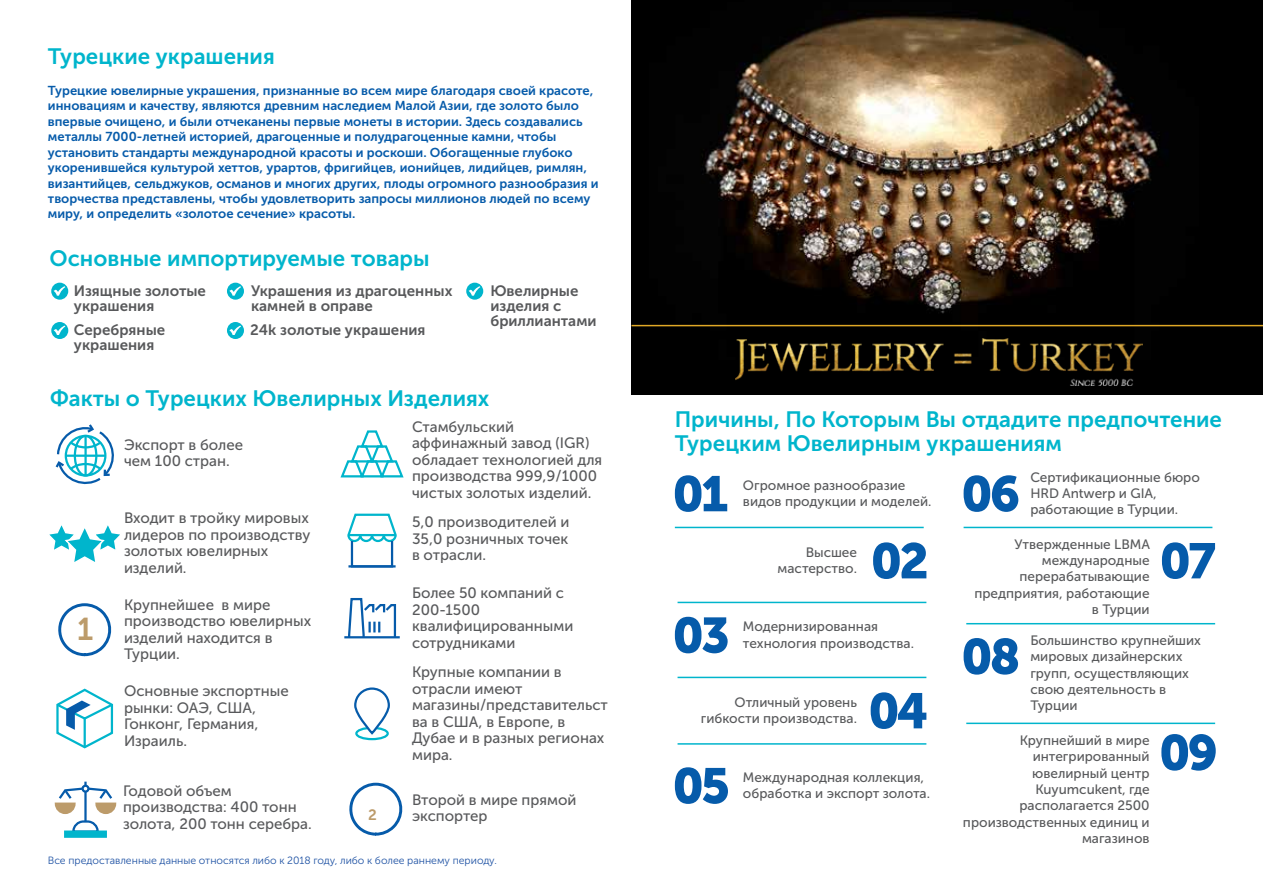
<style>
.page{position:relative;width:1263px;height:893px;background:#fff}
.page>*{position:absolute;margin:0;border:0;box-sizing:border-box;transform-origin:0 0}
.t1{font:31.5px "Museo Sans Cyrl 700";color:#bc9b6a}
.t2{font:22.2px/24.8px "Museo Sans Cyrl 700";color:#00b5cc}
.t3{font:15px/16.5px "Museo Sans Cyrl 500";color:#58595b}
.t4{font:15px/15px "Museo Sans Cyrl 700";color:#58595b}
.t5{font:15px "Museo Sans Cyrl 700";color:#bc9b6a}
.t6{font:13.5px/16.2px "Museo Sans Cyrl 500";color:#58595b}
.t7{font:12.9px/15.5px "Museo Sans Cyrl 700";color:#065baa}
.t8{font:10.5px "Museo Sans Cyrl 300";color:#1d51a3}
</style>
<div class="page">
<svg style="left:55px;top:424px;width:59px;height:61px"></svg>
<svg style="left:49px;top:525px;width:71px;height:37px"></svg>
<svg style="left:54px;top:782px;width:63px;height:48px"></svg>
<svg style="left:64px;top:830px;width:43px;height:8px"></svg>
<hr style="left:344px;top:636px;width:56px;height:2px;background:#065baa">
<svg style="left:347px;top:598px;width:50px;height:41px"></svg>
<svg style="left:58px;top:603px;width:54px;height:54px"></svg>
<svg style="left:349px;top:782px;width:54px;height:54px"></svg>
<div style="left:355px;top:727px;width:34px;height:13px;border:2px solid #00b5cc;border-radius:50%"></div>
<svg style="left:355px;top:689px;width:34px;height:44px"></svg>
<div style="left:354px;top:687px;width:36px;height:47px;border:2px solid #065baa;border-radius:17px"></div>
<svg style="left:340px;top:430px;width:64px;height:48px"></svg>
<svg style="left:347px;top:513px;width:50px;height:30px"></svg>
<hr style="left:348px;top:534px;width:48px;height:2px;background:#00b5cc">
<div style="left:351px;top:540px;width:42px;height:27px;border:2px solid #065baa"></div>
<hr style="left:348px;top:565px;width:48px;height:2px;background:#065baa">
<div style="left:51px;top:283px;width:17px;height:17px;background:#00b5cc;border-radius:50%"></div>
<svg style="left:54px;top:286px;width:11px;height:10px"></svg>
<div style="left:227px;top:322px;width:17px;height:17px;background:#00b5cc;border-radius:50%"></div>
<svg style="left:229px;top:326px;width:12px;height:9px"></svg>
<div style="left:227px;top:283px;width:17px;height:17px;background:#00b5cc;border-radius:50%"></div>
<svg style="left:229px;top:286px;width:12px;height:10px"></svg>
<svg style="left:466px;top:283px;width:17px;height:17px"></svg>
<svg style="left:468px;top:286px;width:12px;height:10px"></svg>
<div style="left:51px;top:322px;width:17px;height:17px;background:#00b5cc;border-radius:50%"></div>
<svg style="left:54px;top:326px;width:11px;height:9px"></svg>
<hr style="left:675px;top:527px;width:249px;height:1px;background:#00b5cc">
<hr style="left:677px;top:602px;width:249px;height:1px;background:#00b5cc">
<hr style="left:677px;top:677px;width:249px;height:1px;background:#00b5cc">
<hr style="left:677px;top:743px;width:249px;height:2px;background:#00b5cc">
<hr style="left:966px;top:723px;width:249px;height:1px;background:#00b5cc">
<hr style="left:963px;top:527px;width:249px;height:1px;background:#00b5cc">
<hr style="left:966px;top:623px;width:249px;height:1px;background:#00b5cc">
<svg style="left:675px;top:475px;width:52px;height:37px"></svg>
<svg style="left:675px;top:617px;width:52px;height:36px"></svg>
<svg style="left:873px;top:542px;width:53px;height:37px"></svg>
<svg style="left:870px;top:692px;width:56px;height:37px"></svg>
<svg style="left:675px;top:767px;width:53px;height:37px"></svg>
<svg style="left:1162px;top:542px;width:53px;height:37px"></svg>
<svg style="left:963px;top:475px;width:55px;height:37px"></svg>
<svg style="left:963px;top:638px;width:55px;height:37px"></svg>
<svg style="left:1161px;top:734px;width:54px;height:37px"></svg>
<svg style="left:56px;top:688px;width:58px;height:61px"></svg>
<div style="left:631px;top:0;width:632px;height:395px;background:#000"></div>
<img style="left:649px;top:13px;width:549px;height:326px">
<hr style="left:631px;top:325px;width:632px;height:1px;background:#e0a826">
<img style="left:736px;top:339px;width:407px;height:47px">
<h2 class="t2" style="left:48px;top:44px;width:228px">Турецкие украшения</h2>
<p class="t7" style="left:48px;top:82px;width:552px">Турецкие ювелирные украшения, признанные во всем мире благодаря своей красоте, инновациям и качеству, являются древним наследием Малой Азии, где золото было впервые очищено, и были отчеканены первые монеты в истории. Здесь создавались металлы 7000-летней историей, драгоценные и полудрагоценные камни, чтобы установить стандарты международной красоты и роскоши. Обогащенные глубоко укоренившейся культурой хеттов, урартов, фригийцев, ионийцев, лидийцев, римлян, византийцев, сельджуков, османов и многих других, плоды огромного разнообразия и творчества представлены, чтобы удовлетворить запросы миллионов людей по всему миру, и определить «золотое сечение» красоты.</p>
<h2 class="t2" style="left:50px;top:246px;width:381px">Основные импортируемые товары</h2>
<p class="t4" style="left:74px;top:283px;width:134px">Изящные золотые украшения</p>
<p class="t4" style="left:250px;top:323px;width:177px">24k золотые украшения</p>
<p class="t4" style="left:251px;top:283px;width:203px">Украшения из драгоценных камней в оправе</p>
<p class="t4" style="left:74px;top:323px;width:93px">Серебряные украшения</p>
<p class="t4" style="left:490px;top:283px;width:108px">Ювелирные изделия с бриллиантами</p>
<h2 class="t2" style="left:50px;top:386px;width:441px">Факты о Турецких Ювелирных Изделиях</h2>
<h1 class="t1" style="left:77px;top:612px;width:18px">1</h1>
<p class="t3" style="left:124px;top:436px;width:121px">Экспорт в более чем 100 стран.</p>
<p class="t3" style="left:124px;top:510px;width:188px">Входит в тройку мировых лидеров по производству золотых ювелирных изделий.</p>
<p class="t3" style="left:124px;top:596px;width:189px">Kрупнейшее в мире производство ювелирных изделий находится в<br>Турции.</p>
<p class="t3" style="left:124px;top:683px;width:166px">Основные экспортные рынки: ОАЭ, США,<br>Гонконг, Германия,<br>Израиль.</p>
<p class="t3" style="left:123px;top:782px;width:190px">Годовой объем производства: 400 тонн золота, 200 тонн серебра.</p>
<p class="t3" style="left:412px;top:418px;width:192px">Стамбульский аффинажный завод (IGR) обладает технологией для производства 999,9/1000 чистых золотых изделий.</p>
<p class="t3" style="left:412px;top:514px;width:159px;text-align:justify">5,0 производителей и 35,0 розничных точек в отрасли.</p>
<p class="t3" style="left:412px;top:585px;width:163px">Более 50 компаний с<br>200-1500 квалифицированными сотрудниками</p>
<p class="t3" style="left:412px;top:664px;width:197px">Крупные компании в отрасли имеют магазины/представительст ва в США, в Европе, в<br>Дубае и в разных регионах мира.</p>
<p class="t3" style="left:412px;top:791px;width:166px">Второй в мире прямой</p>
<p class="t5" style="left:368px;top:806px;width:10px">2</p>
<p class="t3" style="left:412px;top:808px;width:77px">экспортер</p>
<p class="t8" style="left:48px;top:854px;width:450px">Все предоставленные данные относятся либо к 2018 году, либо к более раннему периоду.</p>
<h2 class="t2" style="left:675px;top:407px;width:549px">Причины, По Которым Вы отдадите предпочтение<br>Турецким Ювелирным украшениям</h2>
<p class="t6" style="left:743px;top:477px;width:190px">Огромное разнообразие видов продукции и моделей.</p>
<p class="t6" style="left:1030px;top:469px;width:171px">Сертификационные бюро<br>HRD Antwerp и GIA, работающие в Турции.</p>
<p class="t6" style="left:777px;top:544px;width:81px;text-align:right">Высшее мастерство.</p>
<p class="t6" style="left:743px;top:619px;width:172px">Модернизированная технология производства.</p>
<p class="t6" style="left:701px;top:694px;width:158px;text-align:right">Отличный уровень гибкости производства.</p>
<p class="t6" style="left:743px;top:769px;width:189px">Международная коллекция, обработка и экспорт золота.</p>
<p class="t6" style="left:974px;top:536px;width:177px;text-align:right">Утвержденные LBMA международные перерабатывающие предприятия, работающие в Турции</p>
<p class="t6" style="left:1030px;top:632px;width:172px">Большинство крупнейших мировых дизайнерских групп, осуществляющих свою деятельность в<br>Турции</p>
<p class="t6" style="left:963px;top:732px;width:188px;text-align:right">Крупнейший в мире интегрированный ювелирный центр<br>Kuyumcukent, где располагается 2500 производственных единиц и магазинов</p>
</div>
